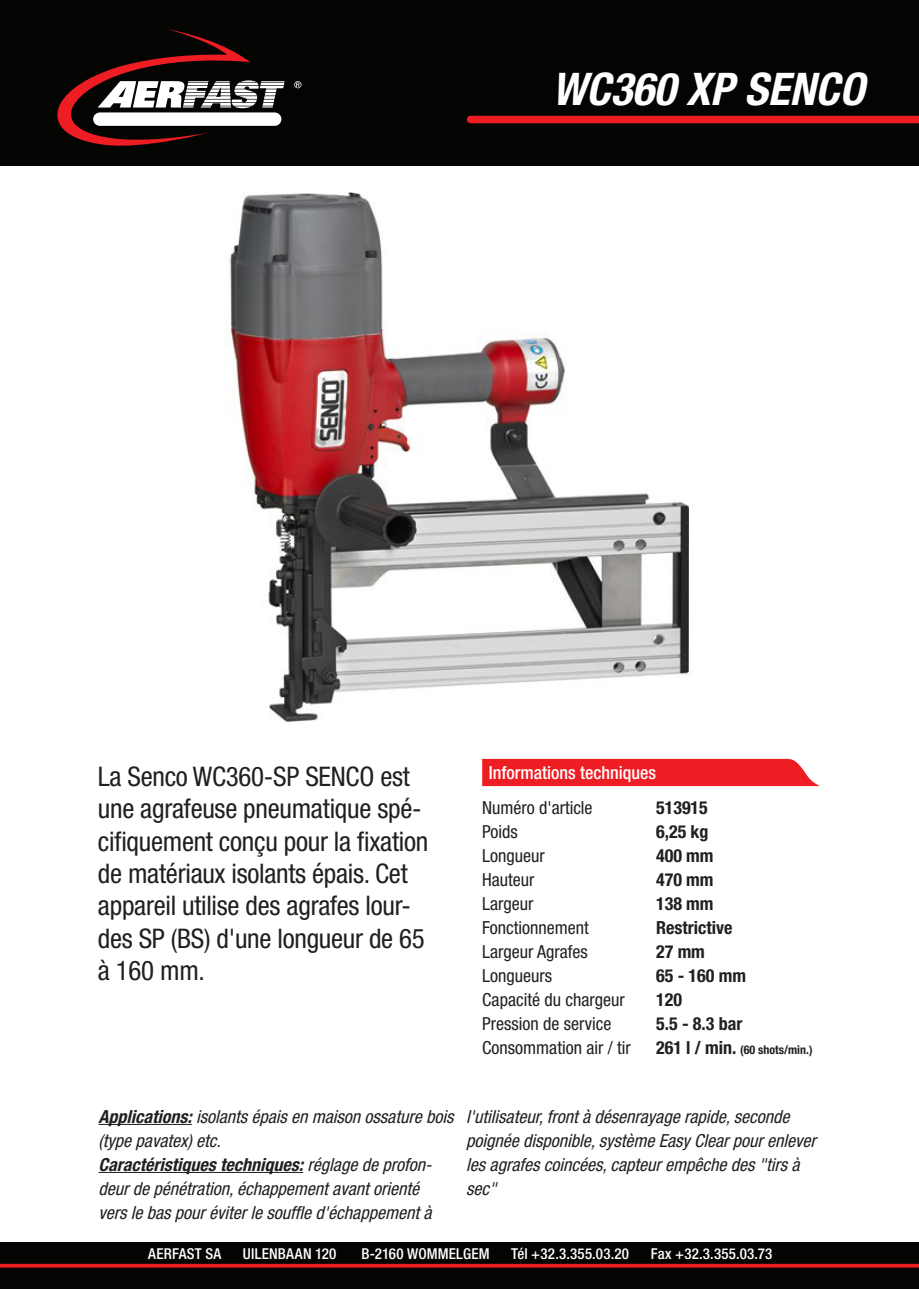
<style>
.page{position:relative;width:919px;height:1289px;background:#fff}
.page>*{position:absolute;margin:0;border:0;box-sizing:border-box;transform-origin:0 0}
.t1{font:italic 700 condensed 45px "Helvetica Neue";color:#fff}
.t2{font:condensed 27px/32.4px "Helvetica Neue";letter-spacing:-.01em;color:#231f20}
.t3{font:italic condensed 18px/24px "Helvetica Neue";color:#231f20}
.t4{font:condensed 18px "Helvetica Neue";color:#231f20}
.t5{font:700 condensed 18px "Helvetica Neue";color:#231f20}
.TechInfoHeader{font:500 condensed 18px "Helvetica Neue";color:#fff}
.t6{font:500 condensed 15px "Helvetica Neue";letter-spacing:.015em;color:#fff}
.t7{font:700 condensed 12px "Helvetica Neue";color:#231f20}
.s1{font-size:18px}
.s2{font-weight:700}
</style>
<div class="page">
<div style="left:0;top:1242px;width:918px;height:46px;background:#040503"></div>
<div style="left:0;top:0;width:918px;height:166px;background:#040503"></div>
<svg style="left:57px;top:29px;width:228px;height:117px"></svg>
<div style="left:93px;top:112px;width:188px;height:14px;background:#fff;border-radius:7px"></div>
<svg style="left:294px;top:81px;width:7px;height:7px"></svg>
<div style="left:470px;top:116px;width:448px;height:7px;background:#ee1d23"></div>
<svg style="left:0;top:1263px;width:918px;height:4px;background:#bd181c"></svg>
<img style="left:227px;top:193px;width:462px;height:528px">
<hr style="left:99px;top:1123px;width:93px;height:1px;background:#231f20">
<hr style="left:99px;top:1171px;width:204px;height:1px;background:#231f20">
<div style="left:482px;top:759px;width:338px;height:27px;background:#ee1d23"></div>
<h1 class="t1" style="left:552px;top:62px;width:314px">WC360 XP SENCO</h1>
<p class="t2" style="left:98px;top:759px;width:332px">La Senco WC360-SP SENCO est une agrafeuse pneumatique spé&shy;cifiquement conçu pour la fixation de matériaux isolants épais. Cet appareil utilise des agrafes lour&shy;des SP (BS) d'une longueur de 65 à 160 mm.</p>
<p class="TechInfoHeader" style="left:488px;top:761px;width:169px">Informations techniques</p>
<p class="t4" style="left:482px;top:797px;width:112px">Numéro d'article</p>
<p class="t5" style="left:656px;top:796px;width:53px">513915</p>
<p class="t4" style="left:482px;top:821px;width:37px">Poids</p>
<p class="t5" style="left:656px;top:820px;width:54px">6,25 kg</p>
<p class="t4" style="left:482px;top:845px;width:64px">Longueur</p>
<p class="t5" style="left:656px;top:844px;width:59px">400 mm</p>
<p class="t4" style="left:482px;top:869px;width:54px">Hauteur</p>
<p class="t5" style="left:656px;top:868px;width:59px">470 mm</p>
<p class="t4" style="left:482px;top:893px;width:53px">Largeur</p>
<p class="t5" style="left:656px;top:892px;width:59px">138 mm</p>
<p class="t4" style="left:482px;top:917px;width:108px">Fonctionnement</p>
<p class="t5" style="left:656px;top:916px;width:78px">Restrictive</p>
<p class="t4" style="left:482px;top:941px;width:107px">Largeur Agrafes</p>
<p class="t5" style="left:656px;top:940px;width:50px">27 mm</p>
<p class="t4" style="left:482px;top:965px;width:71px">Longueurs</p>
<p class="t5" style="left:656px;top:964px;width:92px">65 - 160 mm</p>
<p class="t4" style="left:482px;top:989px;width:144px">Capacité du chargeur</p>
<p class="t5" style="left:656px;top:988px;width:27px">120</p>
<p class="t4" style="left:482px;top:1013px;width:131px">Pression de service</p>
<p class="t5" style="left:656px;top:1012px;width:88px">5.5 - 8.3 bar</p>
<p class="t4" style="left:482px;top:1037px;width:150px">Consommation air / tir</p>
<p class="t7" style="left:656px;top:1042px;width:158px"><span class="s1">261 l / min.</span> (60 shots/min.)</p>
<p class="t3" style="left:99px;top:1104px;width:361px"><span class="s2">Applications:</span>isolantsépaisenmaisonossaturebois (typepavatex)etc.</p>
<p class="t3" style="left:99px;top:1152px;width:339px"><span class="s2">Caractéristiquestechniques:</span>réglagedeprofon&shy;deurdepénétration,échappementavantorienté verslebaspouréviterlesouffled'échappementà</p>
<p class="t3" style="left:466px;top:1104px;width:356px">l'utilisateur,frontàdésenrayagerapide,seconde poignéedisponible,systèmeEasyClearpourenlever lesagrafescoincées,capteurempêchedes"tirsà sec"</p>
<p class="t6" style="left:148px;top:1244px;width:75px">AERFAST SA</p>
<p class="t6" style="left:243px;top:1244px;width:95px">UILENBAAN 120</p>
<p class="t6" style="left:361px;top:1244px;width:129px">B-2160 WOMMELGEM</p>
<p class="t6" style="left:511px;top:1244px;width:119px">Tél +32.3.355.03.20</p>
<p class="t6" style="left:650px;top:1244px;width:123px">Fax +32.3.355.03.73</p>
</div>
